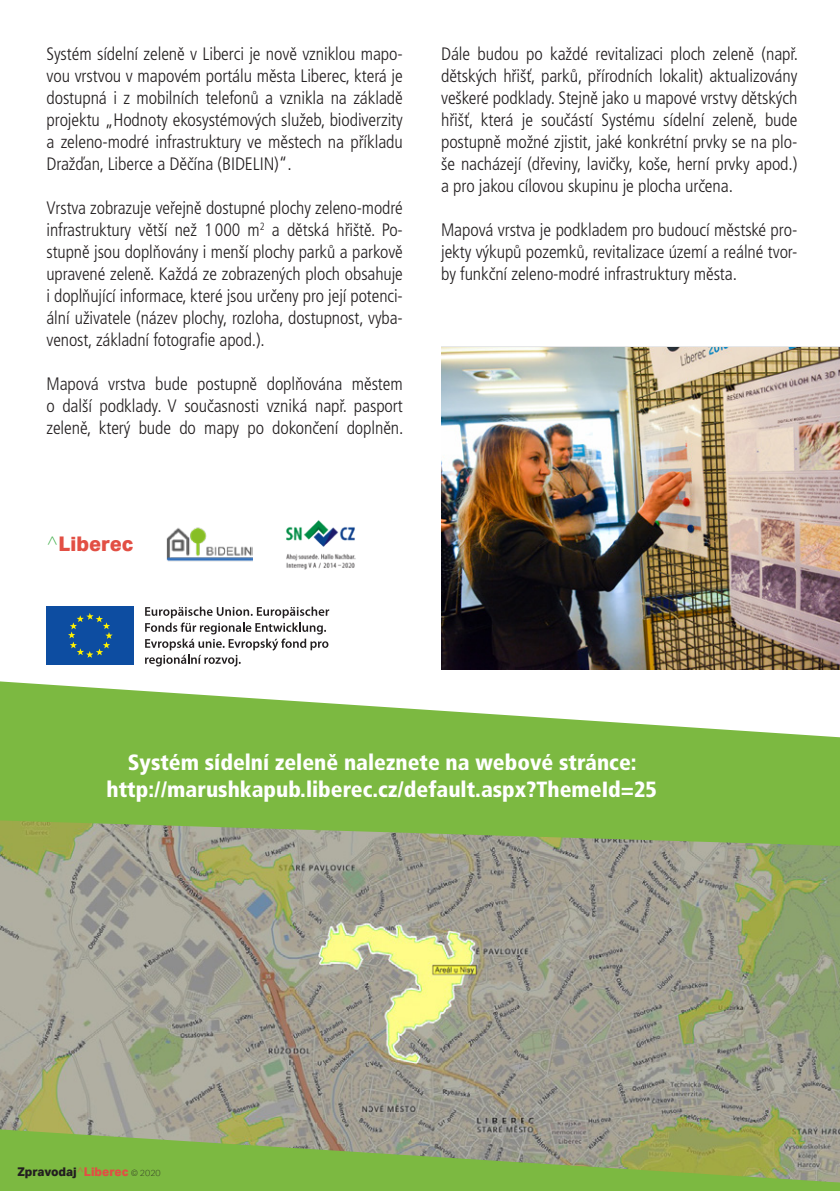
<style>
.page{position:relative;width:840px;height:1191px;background:#fff}
.page>*{position:absolute;margin:0;border:0;box-sizing:border-box;transform-origin:0 0}
.t1{font:900 condensed 22px/26.4px "Frutiger CE";color:#fff;text-align:center}
.t2{font:800 20.2px "Aktiv Grotesk";color:#e24f44}
.t3{font:300 condensed 18px/22px "Frutiger CE";letter-spacing:-.005em;color:#231f20;text-align:justify}
.t4{font:800 12px "Aktiv Grotesk";color:#231f20}
.s1{font-weight:100;color:#40ae49}
.s2{font-weight:100;color:#e24f44}
.s3{color:#e24f44}
.s4{font-weight:100;font-size:8.8px}
</style>
<div class="page">
<img style="left:0;top:846px;width:839px;height:283px">
<svg style="left:0;top:681px;width:839px;height:165px;fill:#7cb941"></svg>
<svg style="left:0;top:1129px;width:839px;height:62px;background:#8aad58"></svg>
<img style="left:441px;top:348px;width:398px;height:321px">
<img style="left:166px;top:527px;width:86px;height:35px">
<img style="left:286px;top:520px;width:70px;height:49px">
<svg style="left:145px;top:606px;width:184px;height:60px"></svg>
<div style="left:46px;top:606px;width:88px;height:58px;background:#0d4da1"></div>
<svg style="left:68px;top:613px;width:45px;height:45px"></svg>
<p class="t3" style="left:46px;top:43px;width:357px">Systém sídelní zeleně v Liberci je nově vzniklou mapo&shy;vou vrstvou v mapovém portálu města Liberec, která je dostupná i z mobilních telefonů a vznikla na základě projektu „Hodnoty ekosystémových služeb, biodiverzity a zeleno-modré infrastruktury ve městech na příkladu Dražďan, Liberce a Děčína (BIDELIN)“.</p>
<p class="t3" style="left:46px;top:197px;width:357px">Vrstva zobrazuje veřejně dostupné plochy zeleno-modré infrastruktury větší než 1000 m<sup>2</sup> a dětská hřiště. Po&shy;stupně jsou doplňovány i menší plochy parků a parkově upravené zeleně. Každá ze zobrazených ploch obsahuje i doplňující informace, které jsou určeny pro její potenci&shy;ální uživatele (název plochy, rozloha, dostupnost, vyba&shy;venost, základní fotografie apod.).</p>
<p class="t3" style="left:46px;top:373px;width:358px">Mapová vrstva bude postupně doplňována městem o další podklady. V současnosti vzniká např. pasport zeleně, který bude do mapy po dokončení doplněn.</p>
<p class="t3" style="left:441px;top:43px;width:358px">Dále budou po každé revitalizaci ploch zeleně (např. dětských hřišť, parků, přírodních lokalit) aktualizovány veškeré podklady. Stejně jako u mapové vrstvy dětských hřišť, která je součástí Systému sídelní zeleně, bude postupně možné zjistit, jaké konkrétní prvky se na plo&shy;še nacházejí (dřeviny, lavičky, koše, herní prvky apod.) a pro jakou cílovou skupinu je plocha určena.</p>
<p class="t3" style="left:441px;top:219px;width:357px">Mapová vrstva je podkladem pro budoucí městské pro&shy;jekty výkupů pozemků, revitalizace území a reálné tvor&shy;by funkční zeleno-modré infrastruktury města.</p>
<p class="t2" style="left:46px;top:531px;width:89px"><span class="s1">^</span>Liberec</p>
<p class="t1" style="left:106px;top:750px;width:551px">Systém sídelní zeleně naleznete na webové stránce: http://marushkapub.liberec.cz/default.aspx?ThemeId=25</p>
<p class="t4" style="left:17px;top:1164px;width:145px">Zpravodaj<span class="s2">^</span><span class="s3">Liberec</span> <span class="s4">© 2020</span></p>
</div>
